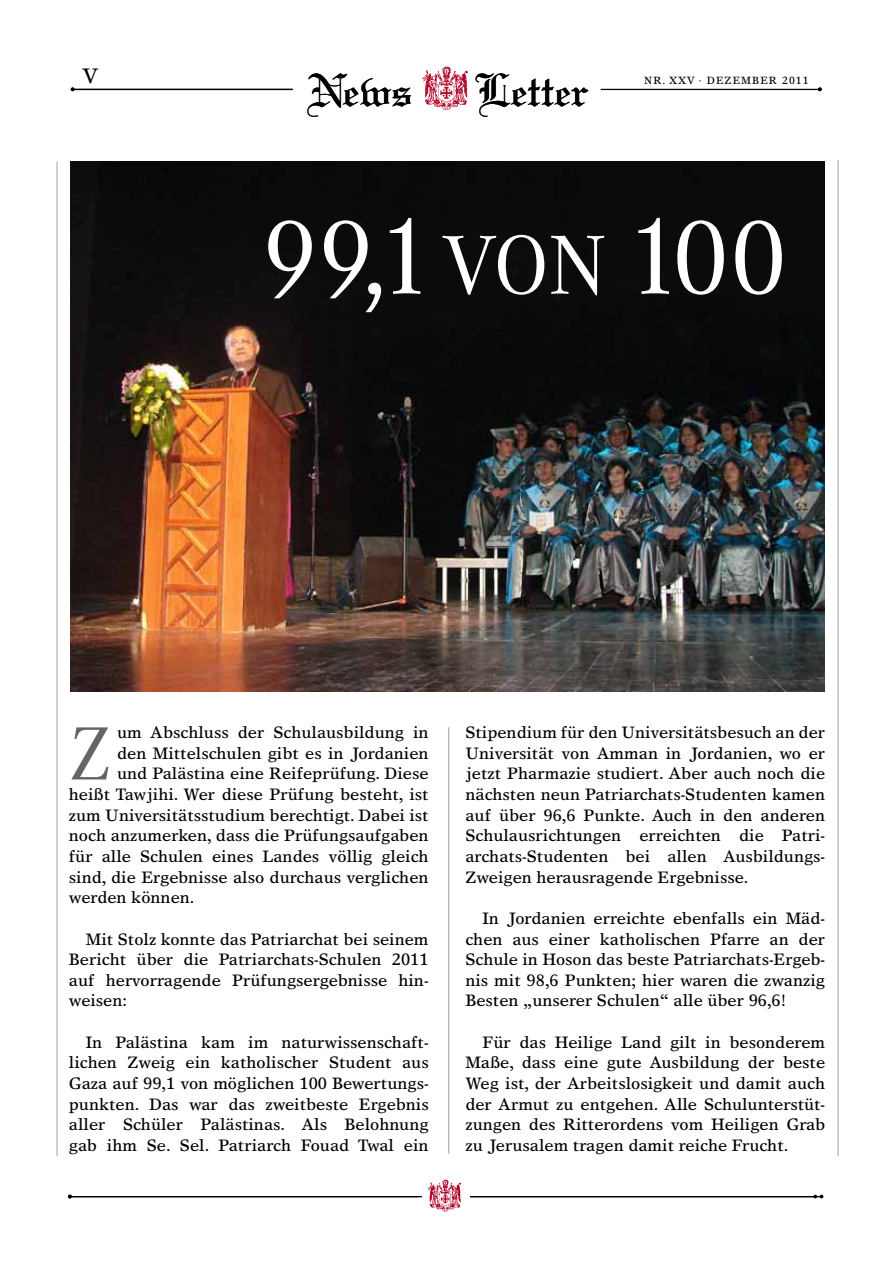
<style>
.page{position:relative;width:893px;height:1263px;background:#fff}
.page>*{position:absolute;margin:0;border:0;box-sizing:border-box;transform-origin:0 0}
.t1{font:110.85px "Corporate A";color:#fff}
.t2{font:78px "Corporate A";color:#646567}
.t3{font:49.35px "Linotext";color:#000}
.t4{font:21px "Times Europa";color:#000}
.t5{font:16.5px/20.7px "Times Europa";color:#000;text-align:justify}
.t6{font:10.5px "Times Europa";letter-spacing:.1em;color:#000}
.s1{font-size:86.55px}
</style>
<div class="page">
<hr style="left:601px;top:89px;width:219px;height:1px;background:#000">
<hr style="left:70px;top:1196px;width:753px;height:1px;background:#000">
<div style="left:422px;top:1184px;width:47px;height:19px;background:#fff"></div>
<img style="left:427px;top:1179px;width:34px;height:33px">
<svg style="left:813px;top:1195px;width:10px;height:3px"></svg>
<svg style="left:422px;top:66px;width:46px;height:44px"></svg>
<hr style="left:74px;top:89px;width:219px;height:1px;background:#000">
<svg style="left:71px;top:87px;width:4px;height:4px"></svg>
<svg style="left:818px;top:87px;width:4px;height:4px"></svg>
<hr style="left:838px;top:160px;width:1px;height:996px;background:#9c9e9f">
<hr style="left:57px;top:162px;width:1px;height:994px;background:#9c9e9f">
<hr style="left:448px;top:727px;width:1px;height:427px;background:#9c9e9f">
<img style="left:71px;top:162px;width:754px;height:529px">
<p class="t4" style="left:82px;top:64px;width:17px">V</p>
<p class="t6" style="left:644px;top:74px;width:99px">NR. XXV · dezember</p>
<p class="t6" style="left:782px;top:74px;width:28px">2011</p>
<h3 class="t3" style="left:307px;top:61px;width:107px">News</h3>
<h3 class="t3" style="left:475px;top:61px;width:116px">Letter</h3>
<h1 class="t1" style="left:261px;top:196px;width:528px">99,1<span class="s1">VON</span> 100</h1>
<h2 class="t2" style="left:69px;top:711px;width:44px">Z</h2>
<p class="t5" style="left:117px;top:722px;width:313px">um Abschluss der Schulausbildung in</p>
<p class="t5" style="left:117px;top:742px;width:313px">den Mittelschulen gibt es in Jordanien</p>
<p class="t5" style="left:117px;top:763px;width:313px">und Palästina eine Reifeprüfung. Diese</p>
<p class="t5" style="left:69px;top:784px;width:361px">heißt Tawjihi. Wer diese Prüfung besteht, ist</p>
<p class="t5" style="left:69px;top:804px;width:361px">zum Universitätsstudium berechtigt. Dabei ist</p>
<p class="t5" style="left:69px;top:825px;width:361px">noch anzumerken, dass die Prüfungsaufgaben</p>
<p class="t5" style="left:69px;top:846px;width:361px">für alle Schulen eines Landes völlig gleich</p>
<p class="t5" style="left:69px;top:866px;width:361px">sind, die Ergebnisse also durchaus verglichen</p>
<p class="t5" style="left:69px;top:887px;width:127px">werden können.</p>
<p class="t5" style="left:69px;top:928px;width:361px;text-indent:17px">Mit Stolz konnte das Patriarchat bei seinem Bericht über die Patriarchats-Schulen 2011 auf hervorragende Prüfungsergebnisse hin&shy;weisen:</p>
<p class="t5" style="left:69px;top:1031px;width:361px;text-indent:17px">In Palästina kam im naturwissenschaft&shy;lichen Zweig ein katholischer Student aus Gaza auf 99,1 von möglichen 100 Bewertungs&shy;punkten. Das war das zweitbeste Ergebnis aller Schüler Palästinas. Als Belohnung gab ihm Se. Sel. Patriarch Fouad Twal ein</p>
<p class="t5" style="left:465px;top:722px;width:361px">Stipendium für den Universitätsbesuch an der Universität von Amman in Jordanien, wo er jetzt Pharmazie studiert. Aber auch noch die nächsten neun Patriarchats-Studenten kamen auf über 96,6 Punkte. Auch in den anderen Schulausrichtungen erreichten die Patri&shy;archats-Studenten bei allen Ausbildungs-Zweigen herausragende Ergebnisse.</p>
<p class="t5" style="left:465px;top:907px;width:361px;text-indent:17px">In Jordanien erreichte ebenfalls ein Mäd&shy;chen aus einer katholischen Pfarre an der Schule in Hoson das beste Patriarchats-Ergeb&shy;nis mit 98,6 Punkten; hier waren die zwanzig Besten „unserer Schulen“ alle über 96,6!</p>
<p class="t5" style="left:465px;top:1031px;width:361px;text-indent:17px">Für das Heilige Land gilt in besonderem Maße, dass eine gute Ausbildung der beste Weg ist, der Arbeitslosigkeit und damit auch der Armut zu entgehen. Alle Schulunterstüt&shy;zungen des Ritterordens vom Heiligen Grab zu Jerusalem tragen damit reiche Frucht.</p>
</div>
